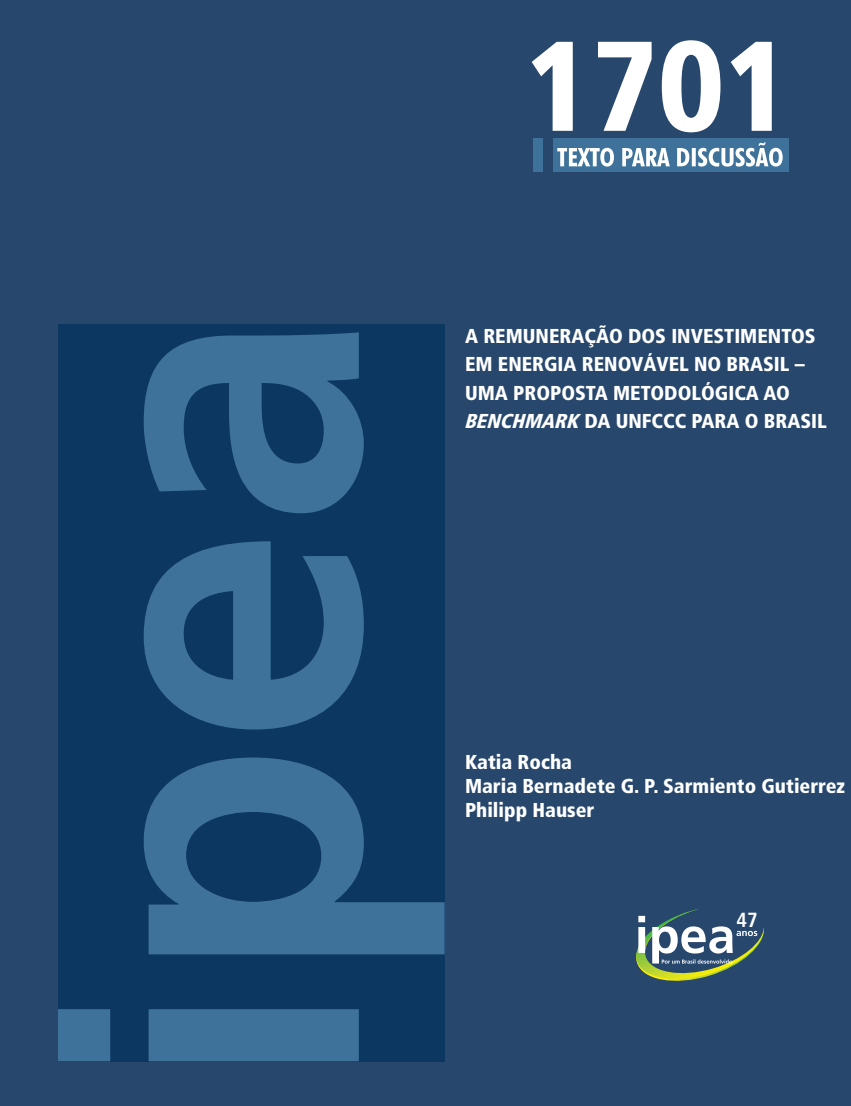
<style>
.page{position:relative;width:851px;height:1106px;background:#fff}
.page>*{position:absolute;margin:0;border:0;box-sizing:border-box;transform-origin:0 0}
.t1{font:900 condensed 127.5px "Frutiger";color:#fff}
.t2{font:condensed 20.4px "Frutiger 67 Bold";color:#fff}
.t3{font:900 condensed 20.1px/28.5px "Frutiger";color:#fff}
.s1{font-style:italic}
</style>
<div class="page">
<div style="left:0;top:0;width:850px;height:1106px;background:#27476c"></div>
<div style="left:532px;top:138px;width:10px;height:33px;background:#3e729a"></div>
<div style="left:553px;top:138px;width:236px;height:33px;background:#3e729a"></div>
<svg style="left:58px;top:332px;width:386px;height:729px;fill:#0c3761"></svg>
<svg style="left:557px;top:142px;width:225px;height:24px"></svg>
<svg style="left:636px;top:909px;width:128px;height:72px"></svg>
<h1 class="t1" style="left:525px;top:35px;width:267px">1701</h1>
<p class="t3" style="left:464px;top:323px;width:364px">A REMUNERAÇÃO DOS INVESTIMENTOS<br>EM ENERGIA RENOVÁVEL NO BRASIL –<br>UMA PROPOSTA METODOLÓGICA AO<br><span class="s1">BENCHMARK</span>DA UNFCCC PARA O BRASIL</p>
<p class="t3" style="left:465px;top:752px;width:381px;line-height:24.2px">Katia Rocha<br>Maria Bernadete G. P. Sarmiento Gutierrez<br>Philipp Hauser</p>
<p class="t2" style="left:736px;top:912px;width:23px">47</p>
</div>
